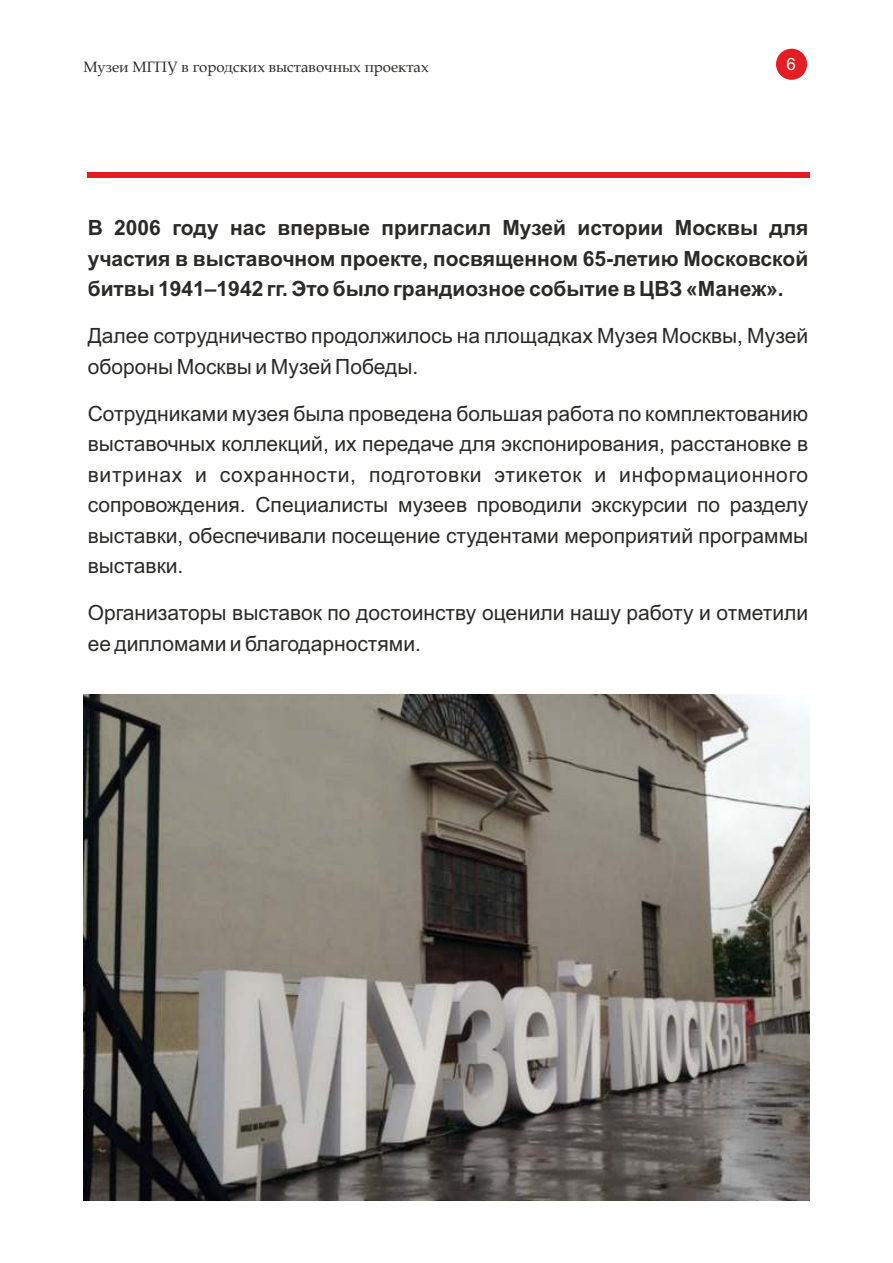
<style>
.page{position:relative;width:893px;height:1263px;background:#fff}
.page>*{position:absolute;margin:0;border:0;box-sizing:border-box;transform-origin:0 0}
.t1{font:21px/30.5px "Arial";color:#2b2a29}
.t2{font:700 21px/30.5px "Arial";color:#2b2a29;text-align:justify}
.t3{font:16.95px "Arial";color:#fefefe}
.t4{font:15px "Book Antiqua";color:#2b2a29}
</style>
<div class="page">
<div style="left:88px;top:172px;width:722px;height:6px;background:#e31e24"></div>
<div style="left:776px;top:49px;width:31px;height:31px;background:#e31e24;border-radius:50%"></div>
<img style="left:83px;top:695px;width:726px;height:505px">
<p class="t4" style="left:83px;top:61px;width:347px">Музеи МГПУ в городских выставочных проектах</p>
<p class="t3" style="left:786px;top:58px;width:11px">6</p>
<p class="t2" style="left:88px;top:215px;width:722px">В 2006 году нас впервые пригласил Музей истории Москвы для участия в выставочном проекте, посвященном 65-летию Московской битвы 1941–1942 гг. Это было грандиозное событие в ЦВЗ «Манеж».</p>
<p class="t1" style="left:88px;top:323px;width:722px">Далее сотрудничество продолжилось на площадках Музея Москвы, Музей обороны Москвы и Музей Победы.</p>
<p class="t1" style="left:88px;top:400px;width:722px;text-align:justify">Сотрудниками музея была проведена большая работа по комплектованию выставочных коллекций, их передаче для экспонирования, расстановке в витринах и сохранности, подготовки этикеток и информационного сопровождения. Специалисты музеев проводили экскурсии по разделу выставки, обеспечивали посещение студентами мероприятий программы выставки.</p>
<p class="t1" style="left:88px;top:599px;width:722px">Организаторы выставок по достоинству оценили нашу работу и отметили ее дипломами и благодарностями.</p>
</div>
